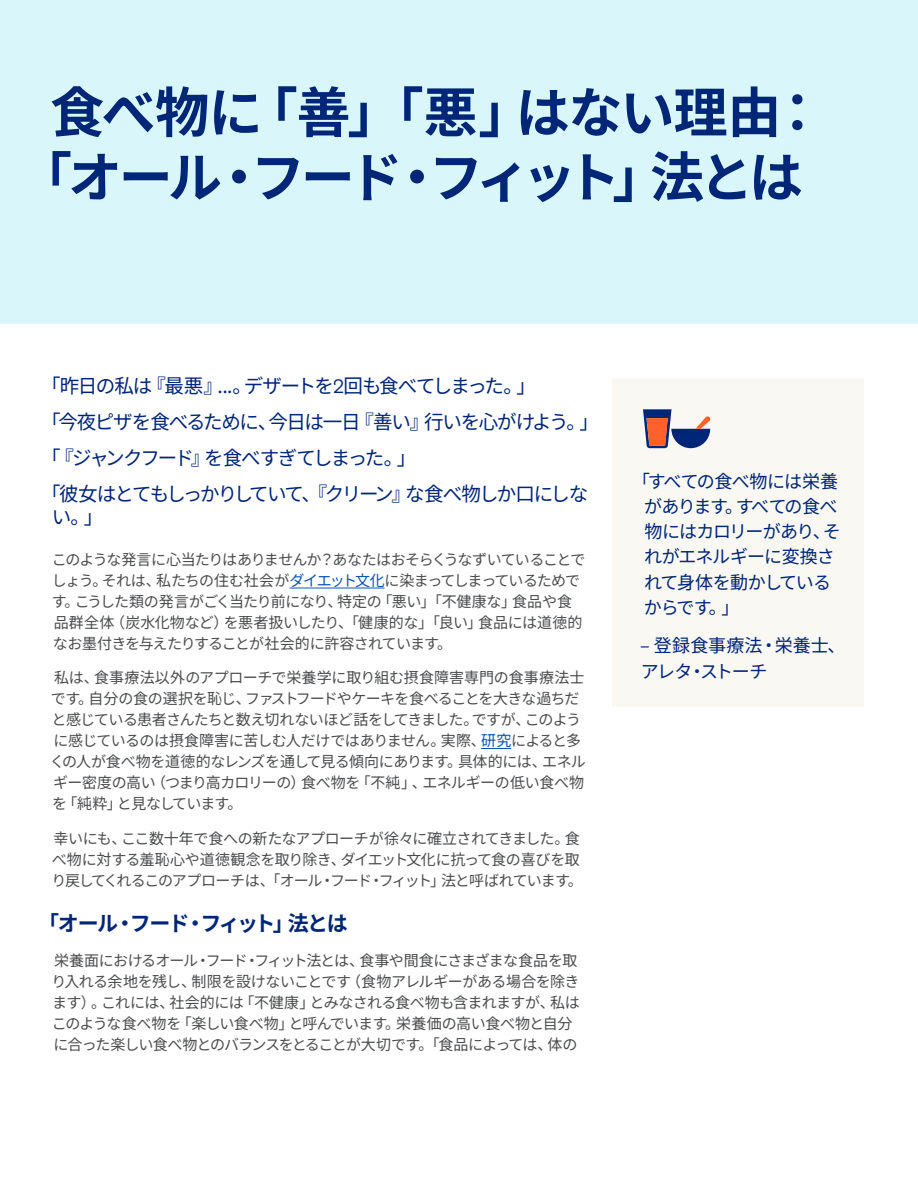
<style>
.page{position:relative;width:918px;height:1188px;background:#fff}
.page>*{position:absolute;margin:0;border:0;box-sizing:border-box;transform-origin:0 0}
.Headline{font:700 54px/64.8px "Noto Sans JP";letter-spacing:-.07em;color:#002677;text-align:center}
.Subhead{font:700 21px "Noto Sans JP";letter-spacing:-.075em;color:#002677}
.Intro{font:19.5px/22.5px "Noto Sans JP";letter-spacing:-.085em;color:#002677}
.Intro-2{font:19.5px "Noto Sans JP";letter-spacing:-.065em;color:#002677}
.Intro-3{font:19.5px "Noto Sans JP";letter-spacing:-.105em;color:#002677}
.Body{font:18px/25.2px "Noto Sans JP";letter-spacing:-.04em;color:#002677}
.Body-2{font:18px/25.2px "Noto Sans JP";letter-spacing:-.01em;color:#002677}
.Body-3{font:15px/21px "Noto Sans JP";letter-spacing:-.035em;color:#4b4d4f}
.s1{font-family:"Enterprise Sans"}
.s2{color:#0c55b8}
</style>
<div class="page">
<div style="left:0;top:0;width:918px;height:324px;background:#d9f6fa"></div>
<hr style="left:290px;top:588px;width:95px;height:1px;background:#0c55b8">
<hr style="left:481px;top:748px;width:30px;height:1px;background:#0c55b8">
<div style="left:612px;top:378px;width:252px;height:328px;background:#faf8f2"></div>
<svg style="left:643px;top:409px;width:67px;height:39px"></svg>
<p class="Headline" style="left:18px;top:81px;width:808px">食べ物に「善」「悪」はない理由：「オール・フード・フィット」法とは</p>
<p class="Intro" style="left:41px;top:375px;width:496px">「昨日の私は『最悪』...。デザートを<span class="s1">2</span>回も食べてしまった。」</p>
<p class="Intro-2" style="left:41px;top:411px;width:559px">「今夜ピザを食べるために、今日は一日『善い』行いを心がけよう。」</p>
<p class="Intro-3" style="left:41px;top:447px;width:377px">「『ジャンクフード』を食べすぎてしまった。」</p>
<p class="Intro" style="left:52px;top:483px;width:538px;text-indent:-10px">「彼女はとてもしっかりしていて、『クリーン』な食べ物しか口にしない。」</p>
<p class="Body-3" style="left:52px;top:549px;width:535px">このような発言に心当たりはありませんか？あなたはおそらくうなずいていることでしょう。それは、私たちの住む社会が<span class="s2">ダイエット文化</span>に染まってしまっているためです。こうした類の発言がごく当たり前になり、特定の「悪い」「不健康な」食品や食品群全体（炭水化物など）を悪者扱いしたり、「健康的な」「良い」食品には道徳的なお墨付きを与えたりすることが社会的に許容されています。</p>
<p class="Body-3" style="left:50px;top:668px;width:537px">私は、食事療法以外のアプローチで栄養学に取り組む摂食障害専門の食事療法士です。自分の食の選択を恥じ、ファストフードやケーキを食べることを大きな過ちだと感じている患者さんたちと数え切れないほど話をしてきました。ですが、このように感じているのは摂食障害に苦しむ人だけではありません。実際、<span class="s2">研究</span>によると多くの人が食べ物を道徳的なレンズを通して見る傾向にあります。具体的には、エネルギー密度の高い（つまり高カロリーの）食べ物を「不純」、エネルギーの低い食べ物を「純粋」と見なしています。</p>
<p class="Body-3" style="left:52px;top:828px;width:533px">幸いにも、ここ数十年で食への新たなアプローチが徐々に確立されてきました。食べ物に対する羞恥心や道徳観念を取り除き、ダイエット文化に抗って食の喜びを取り戻してくれるこのアプローチは、「オール・フード・フィット」法と呼ばれています。</p>
<p class="Subhead" style="left:38px;top:912px;width:311px">「オール・フード・フィット」法とは</p>
<p class="Body-3" style="left:52px;top:950px;width:530px">栄養面におけるオール・フード・フィット法とは、食事や間食にさまざまな食品を取り入れる余地を残し、制限を設けないことです（食物アレルギーがある場合を除きます）。これには、社会的には「不健康」とみなされる食べ物も含まれますが、私はこのような食べ物を「楽しい食べ物」と呼んでいます。栄養価の高い食べ物と自分に合った楽しい食べ物とのバランスをとることが大切です。「食品によっては、体の</p>
<p class="Body" style="left:644px;top:469px;width:198px;text-indent:-12px">「すべての食べ物には栄養があります。すべての食べ物にはカロリーがあり、それがエネルギーに変換されて身体を動かしているからです。」</p>
<p class="Body-2" style="left:640px;top:634px;width:207px">– 登録食事療法・栄養士、アレタ・ストーチ</p>
</div>
